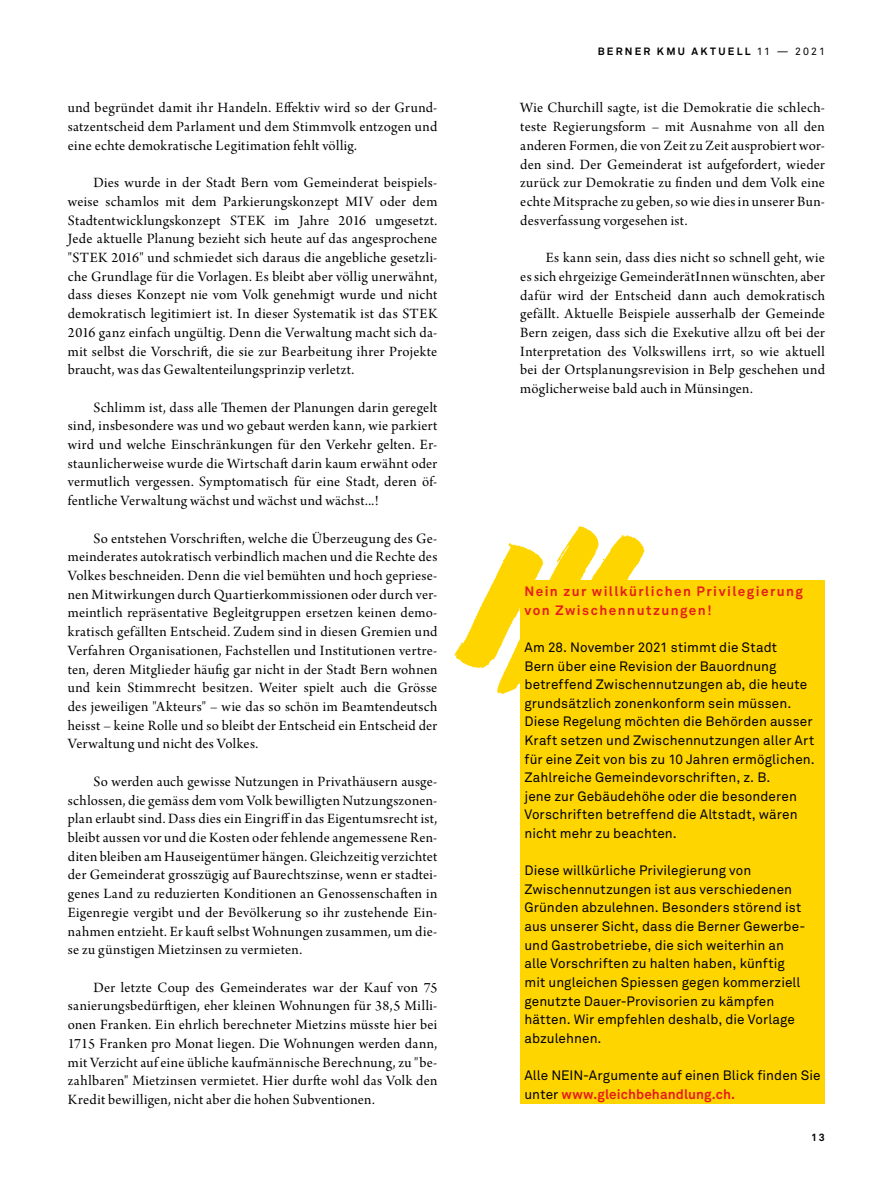
<style>
.page{position:relative;width:893px;height:1191px;background:#fff}
.page>*{position:absolute;margin:0;border:0;box-sizing:border-box;transform-origin:0 0}
.t1{font:15px/18.8px "Arno Pro Subhead";letter-spacing:.02em;color:#000;text-align:justify}
.t2{font:13.5px/18.6px "Akkurat";letter-spacing:.005em;color:#000}
.t3{font:700 13.5px/18.6px "Akkurat";letter-spacing:.105em;color:#e51e1b}
.t4{font:700 10.5px "Akkurat";letter-spacing:.215em;color:#000}
.s1{font-weight:400}
.s2{font-weight:700;color:#e51e1b}
</style>
<div class="page">
<svg style="left:455px;top:526px;width:189px;height:168px"></svg>
<div style="left:520px;top:580px;width:305px;height:523px;background:#ffd500"></div>
<p class="t1" style="left:68px;top:99px;width:371px">und begründet damit ihr Handeln. Effektiv wird so der Grund&shy;satzentscheid dem Parlament und dem Stimmvolk entzogen und eine echte demokratische Legitimation fehlt völlig.</p>
<p class="t1" style="left:68px;top:174px;width:371px;text-indent:26px">Dies wurde in der Stadt Bern vom Gemeinderat beispiels&shy;weise schamlos mit dem Parkierungskonzept MIV oder dem Stadtentwicklungskonzept STEK im Jahre 2016 umgesetzt.<br>Jede aktuelle Planung bezieht sich heute auf das angesprochene "STEK 2016" und schmiedet sich daraus die angebliche gesetzli&shy;che Grundlage für die Vorlagen. Es bleibt aber völlig unerwähnt, dass dieses Konzept nie vom Volk genehmigt wurde und nicht demokratisch legitimiert ist. In dieser Systematik ist das STEK 2016 ganz einfach ungültig. Denn die Verwaltung macht sich da&shy;mit selbst die Vorschrift, die sie zur Bearbeitung ihrer Projekte braucht, was das Gewaltenteilungsprinzip verletzt.</p>
<p class="t1" style="left:68px;top:399px;width:371px;text-indent:26px">Schlimm ist, dass alle Themen der Planungen darin geregelt sind, insbesondere was und wo gebaut werden kann, wie parkiert wird und welche Einschränkungen für den Verkehr gelten. Er&shy;staunlicherweise wurde die Wirtschaft darin kaum erwähnt oder vermutlich vergessen. Symptomatisch für eine Stadt, deren öf&shy;fentliche Verwaltung wächst und wächst und wächst...!</p>
<p class="t1" style="left:68px;top:529px;width:371px;text-indent:26px">So entstehen Vorschriften, welche die Überzeugung des Ge&shy;meinderates autokratisch verbindlich machen und die Rechte des Volkes beschneiden. Denn die viel bemühten und hoch gepriese&shy;nen Mitwirkungen durch Quartierkommissionen oder durch ver&shy;meintlich repräsentative Begleitgruppen ersetzen keinen demo&shy;kratisch gefällten Entscheid. Zudem sind in diesen Gremien und Verfahren Organisationen, Fachstellen und Institutionen vertre&shy;ten, deren Mitglieder häufig gar nicht in der Stadt Bern wohnen und kein Stimmrecht besitzen. Weiter spielt auch die Grösse des jeweiligen "Akteurs" – wie das so schön im Beamtendeutsch heisst – keine Rolle und so bleibt der Entscheid ein Entscheid der Verwaltung und nicht des Volkes.</p>
<p class="t1" style="left:68px;top:773px;width:371px;text-indent:26px">So werden auch gewisse Nutzungen in Privathäusern ausge&shy;schlossen, die gemäss dem vom Volk bewilligten Nutzungszonen&shy;plan erlaubt sind. Dass dies ein Eingriff in das Eigentumsrecht ist, bleibt aussen vor und die Kosten oder fehlende angemessene Ren&shy;diten bleiben am Hauseigentümer hängen. Gleichzeitig verzichtet der Gemeinderat grosszügig auf Baurechtszinse, wenn er stadtei&shy;genes Land zu reduzierten Konditionen an Genossenschaften in Eigenregie vergibt und der Bevölkerung so ihr zustehende Ein&shy;nahmen entzieht. Er kauft selbst Wohnungen zusammen, um die&shy;se zu günstigen Mietzinsen zu vermieten.</p>
<p class="t1" style="left:68px;top:978px;width:371px;text-indent:26px">Der letzte Coup des Gemeinderates war der Kauf von 75 sanierungsbedürftigen, eher kleinen Wohnungen für 38,5 Milli&shy;onen Franken. Ein ehrlich berechneter Mietzins müsste hier bei 1715 Franken pro Monat liegen. Die Wohnungen werden dann, mit Verzicht auf eine übliche kaufmännische Berechnung, zu "be&shy;zahlbaren" Mietzinsen vermietet. Hier durfte wohl das Volk den Kredit bewilligen, nicht aber die hohen Subventionen.</p>
<p class="t4" style="left:598px;top:45px;width:229px">BERNER KMU AKTUELL <span class="s1">11 — 2021</span></p>
<p class="t1" style="left:520px;top:99px;width:306px">Wie Churchill sagte, ist die Demokratie die schlech&shy;teste Regierungsform – mit Ausnahme von all den anderen Formen, die von Zeit zu Zeit ausprobiert wor&shy;den sind. Der Gemeinderat ist aufgefordert, wieder zurück zur Demokratie zu finden und dem Volk eine echte Mitsprache zu geben, so wie dies in unserer Bun&shy;desverfassung vorgesehen ist.</p>
<p class="t1" style="left:520px;top:249px;width:306px;text-indent:26px">Es kann sein, dass dies nicht so schnell geht, wie es sich ehrgeizige GemeinderätInnen wünschten, aber dafür wird der Entscheid dann auch demokratisch gefällt. Aktuelle Beispiele ausserhalb der Gemeinde Bern zeigen, dass sich die Exekutive allzu oft bei der Interpretation des Volkswillens irrt, so wie aktuell bei der Ortsplanungsrevision in Belp geschehen und möglicherweise bald auch in Münsingen.</p>
<p class="t3" style="left:524px;top:582px;width:280px">Nein zur willkürlichen Privilegierung von Zwischennutzungen!</p>
<p class="t2" style="left:524px;top:638px;width:292px">Am 28. November 2021 stimmt die Stadt<br>Bern über eine Revision der Bauordnung betreffend Zwischennutzungen ab, die heute grundsätzlich zonenkonform sein müssen.<br>Diese Regelung möchten die Behörden ausser Kraft setzen und Zwischennutzungen aller Art für eine Zeit von bis zu 10 Jahren ermöglichen.<br>Zahlreiche Gemeindevorschriften, z. B.<br>jene zur Gebäudehöhe oder die besonderen Vorschriften betreffend die Altstadt, wären nicht mehr zu beachten.</p>
<p class="t2" style="left:524px;top:861px;width:282px">Diese willkürliche Privilegierung von Zwischennutzungen ist aus verschiedenen Gründen abzulehnen. Besonders störend ist aus unserer Sicht, dass die Berner Gewerbe&shy;und Gastrobetriebe, die sich weiterhin an alle Vorschriften zu halten haben, künftig mit ungleichen Spiessen gegen kommerziell genutzte Dauer-Provisorien zu kämpfen hätten. Wir empfehlen deshalb, die Vorlage abzulehnen.</p>
<p class="t2" style="left:524px;top:1066px;width:298px">Alle NEIN-Argumente auf einen Blick finden Sie unter <span class="s2">www.gleichbehandlung.ch.</span></p>
<p class="t4" style="left:811px;top:1130px;width:15px">13</p>
</div>
